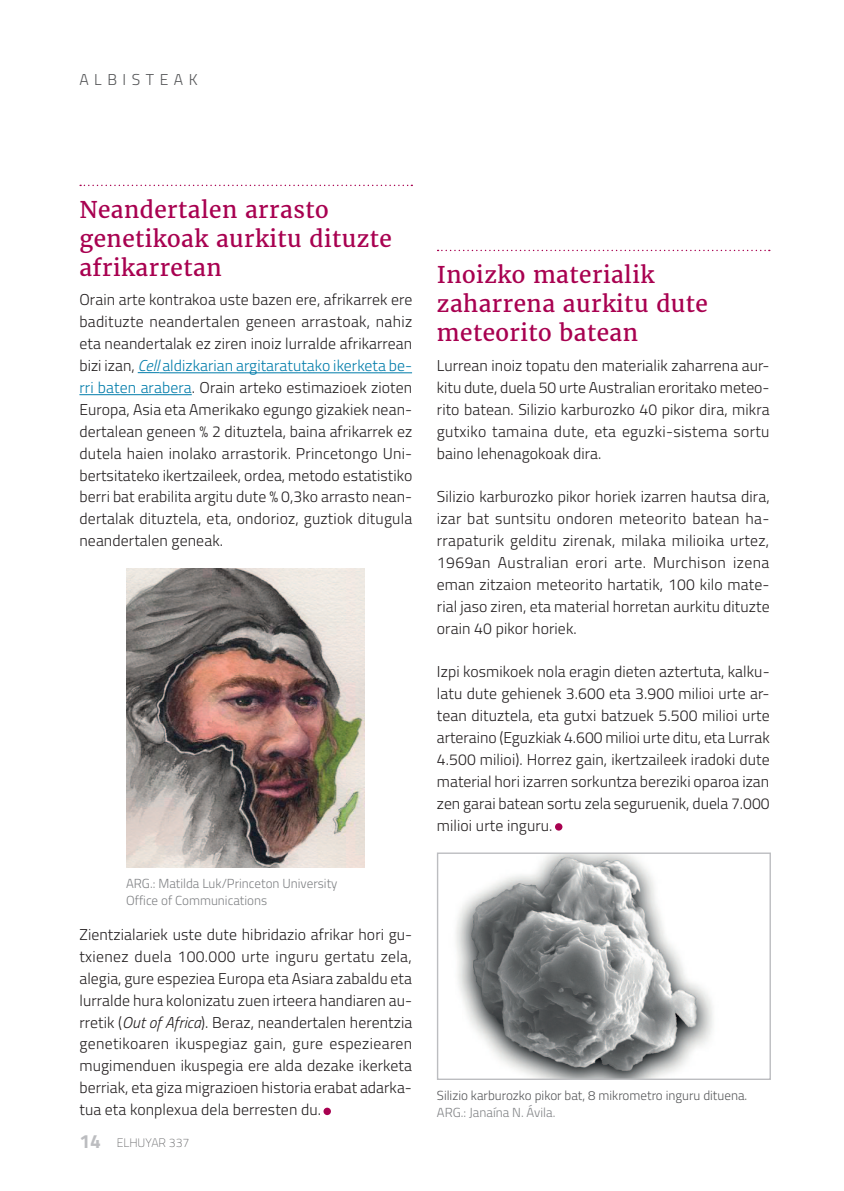
<style>
.page{position:relative;width:844px;height:1191px;background:#fff}
.page>*{position:absolute;margin:0;border:0;box-sizing:border-box;transform-origin:0 0}
.t1{font:22.75px/28.9px "Merriweather";letter-spacing:.02em;color:#a80150}
.t2{font:300 15.75px/21.9px "Titillium";letter-spacing:.005em;color:#231f20;text-align:justify}
.t3{font:300 15.75px "Titillium";letter-spacing:.35em;color:#57585a}
.t4{font:300 13.12px/17.5px "Titillium";color:#808285}
.t5{font:300 13.12px "Titillium";color:#57585a}
.t6{font:100 12.25px "Titillium";color:#57585a}
.s1{font-style:italic;color:#007caa}
.s2{color:#007caa}
.s3{font-style:italic}
.s4{font-weight:700;font-size:19.25px;color:#bcbdc0}
</style>
<div class="page">
<svg style="left:138px;top:372px;width:21px;height:1px"></svg>
<hr style="left:159px;top:372px;width:253px;height:1px;background:#007caa">
<hr style="left:79px;top:394px;width:113px;height:1px;background:#007caa">
<div style="left:323px;top:1107px;width:8px;height:8px;background:#a80150;border-radius:50%"></div>
<svg style="left:80px;top:185px;width:332px;height:1px"></svg>
<div style="left:555px;top:823px;width:7px;height:7px;background:#a80150;border-radius:50%"></div>
<svg style="left:437px;top:250px;width:332px;height:1px"></svg>
<img style="left:127px;top:569px;width:237px;height:298px">
<img style="left:456px;top:854px;width:257px;height:224px">
<div style="left:437px;top:852px;width:333px;height:228px;border:1px solid #bcbdc0"></div>
<p class="t3" style="left:79px;top:68px;width:120px">ALBISTEAK</p>
<h1 class="t1" style="left:79px;top:196px;width:314px">Neandertalen arrasto genetikoak aurkitu dituzte afrikarretan</h1>
<p class="t2" style="left:79px;top:288px;width:334px">Orain arte kontrakoa uste bazen ere, afrikarrek ere badituzte neandertalen geneen arrastoak, nahiz eta neandertalak ez ziren inoiz lurralde afrikarrean bizi izan, <span class="s1">Cell</span> <span class="s2">aldizkarian argitaratutako ikerketa be&shy;rri baten arabera</span>. Orain arteko estimazioek zioten Europa, Asia eta Amerikako egungo gizakiek nean&shy;dertalean geneen % 2 dituztela, baina afrikarrek ez dutela haien inolako arrastorik. Princetongo Uni&shy;bertsitateko ikertzaileek, ordea, metodo estatistiko berri bat erabilita argitu dute % 0,3ko arrasto nean&shy;dertalak dituztela, eta, ondorioz, guztiok ditugula neandertalen geneak.</p>
<p class="t4" style="left:126px;top:873px;width:213px">ARG.: Matilda Luk/Princeton University<br>Office of Communications</p>
<p class="t2" style="left:79px;top:923px;width:334px">Zientzialariek uste dute hibridazio afrikar hori gu&shy;txienez duela 100.000 urte inguru gertatu zela, alegia, gure espeziea Europa eta Asiara zabaldu eta lurralde hura kolonizatu zuen irteera handiaren au&shy;rretik (<span class="s3">Out of Africa</span>). Beraz, neandertalen herentzia genetikoaren ikuspegiaz gain, gure espeziearen mugimenduen ikuspegia ere alda dezake ikerketa berriak, eta giza migrazioen historia erabat adarka&shy;tua eta konplexua dela berresten du.</p>
<p class="t6" style="left:79px;top:1133px;width:111px"><span class="s4">14</span> ELHUYAR 337</p>
<h1 class="t1" style="left:437px;top:261px;width:272px">Inoizko materialik zaharrena aurkitu dute meteorito batean</h1>
<p class="t2" style="left:437px;top:354px;width:334px">Lurrean inoiz topatu den materialik zaharrena aur&shy;kitu dute, duela 50 urte Australian eroritako meteo&shy;rito batean. Silizio karburozko 40 pikor dira, mikra gutxiko tamaina dute, eta eguzki-sistema sortu baino lehenagokoak dira.</p>
<p class="t2" style="left:437px;top:485px;width:334px">Silizio karburozko pikor horiek izarren hautsa dira, izar bat suntsitu ondoren meteorito batean ha&shy;rrapaturik gelditu zirenak, milaka milioika urtez, 1969an Australian erori arte. Murchison izena eman zitzaion meteorito hartatik, 100 kilo mate&shy;rial jaso ziren, eta material horretan aurkitu dituzte orain 40 pikor horiek.</p>
<p class="t2" style="left:437px;top:660px;width:334px">Izpi kosmikoek nola eragin dieten aztertuta, kalku&shy;latu dute gehienek 3.600 eta 3.900 milioi urte ar&shy;tean dituztela, eta gutxi batzuek 5.500 milioi urte arteraino (Eguzkiak 4.600 milioi urte ditu, eta Lurrak 4.500 milioi). Horrez gain, ikertzaileek iradoki dute material hori izarren sorkuntza bereziki oparoa izan zen garai batean sortu zela seguruenik, duela 7.000 milioi urte inguru.</p>
<p class="t5" style="left:437px;top:1085px;width:312px">Silizio karburozko pikor bat, 8 mikrometro inguru dituena.</p>
<p class="t4" style="left:437px;top:1103px;width:120px">ARG.: Janaína N. Ávila.</p>
</div>
